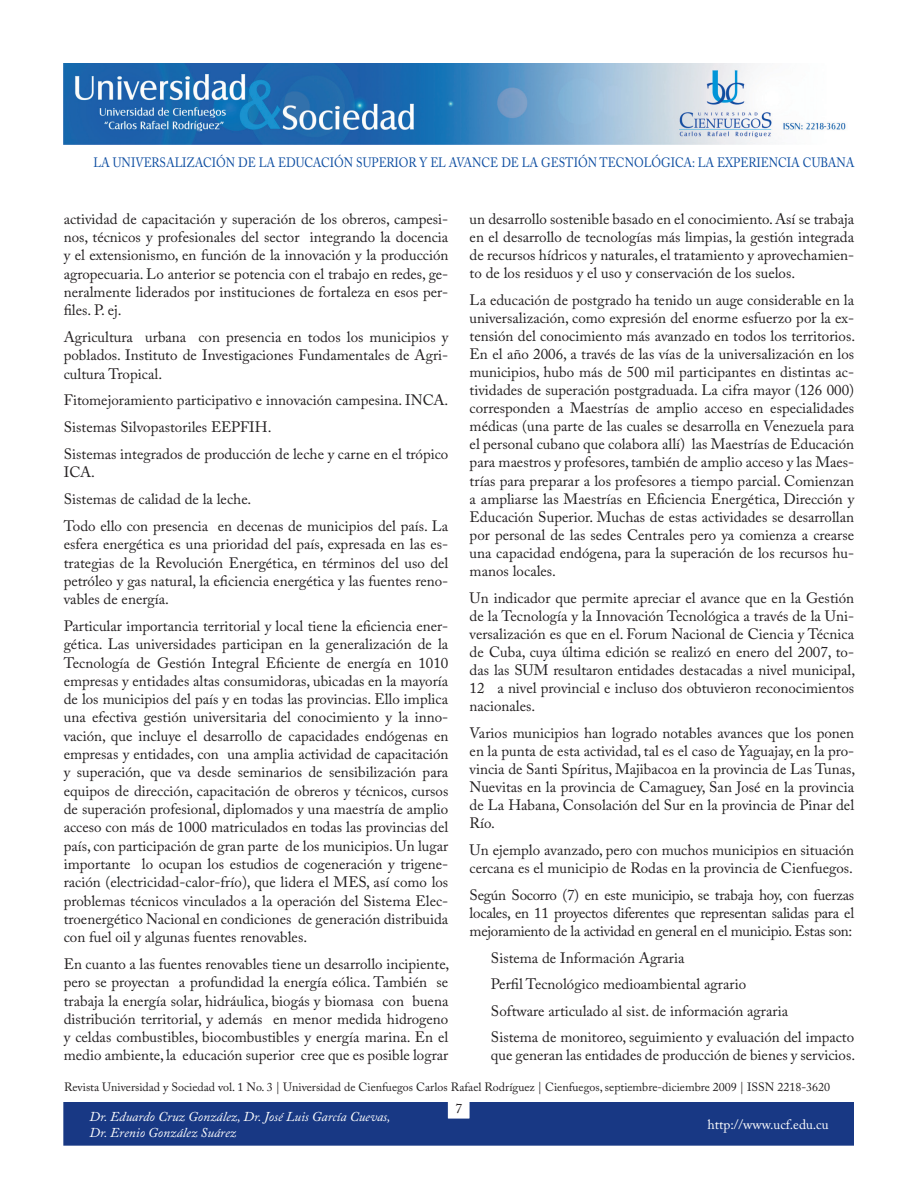
<style>
.page{position:relative;width:918px;height:1188px;background:#fff}
.page>*{position:absolute;margin:0;border:0;box-sizing:border-box;transform-origin:0 0}
.texto{font:15px/18.3px "Adobe Caslon Pro";color:#231f20;text-align:justify}
.texto_sangria{font:15px/18.1px "Adobe Caslon Pro";color:#231f20}
.t1{font:13.5px "Adobe Caslon Pro";color:#0d4da1;scale:.87 1}
.t2{font:italic 13.5px/16.2px "Adobe Caslon Pro";color:#fff}
.t3{font:13.5px "Adobe Caslon Pro";color:#fff}
.t4{font:13.5px "Adobe Caslon Pro";color:#231f20}
.t5{font:12px "Adobe Caslon Pro";color:#231f20}
</style>
<div class="page">
<img style="left:64px;top:64px;width:782px;height:80px">
<div style="left:64px;top:1103px;width:790px;height:42px;background:#183884"></div>
<p class="t1" style="left:94px;top:155px;width:876px">LA UNIVERSALIZACIÓN DE LA EDUCACIÓN SUPERIOR Y EL AVANCE DE LA GESTIÓN TECNOLÓGICA: LA EXPERIENCIA CUBANA</p>
<p class="texto" style="left:64px;top:209px;width:386px">actividad de capacitación y superación de los obreros, campesi&shy;nos, técnicos y profesionales del sector integrando la docencia y el extensionismo, en función de la innovación y la producción agropecuaria. Lo anterior se potencia con el trabajo en redes, ge&shy;neralmente liderados por instituciones de fortaleza en esos per&shy;files. P. ej.</p>
<p class="texto" style="left:64px;top:328px;width:386px">Agricultura urbana con presencia en todos los municipios y poblados. Instituto de Investigaciones Fundamentales de Agri&shy;cultura Tropical.</p>
<p class="texto" style="left:64px;top:391px;width:386px">Fitomejoramiento participativo e innovación campesina. INCA.</p>
<p class="texto" style="left:64px;top:418px;width:209px">Sistemas Silvopastoriles EEPFIH.</p>
<p class="texto" style="left:64px;top:445px;width:386px">Sistemas integrados de producción de leche y carne en el trópico<br>ICA.</p>
<p class="texto" style="left:64px;top:490px;width:189px">Sistemas de calidad de la leche.</p>
<p class="texto" style="left:64px;top:517px;width:386px">Todo ello con presencia en decenas de municipios del país. La esfera energética es una prioridad del país, expresada en las es&shy;trategias de la Revolución Energética, en términos del uso del petróleo y gas natural, la eficiencia energética y las fuentes reno&shy;vables de energía.</p>
<p class="texto" style="left:64px;top:617px;width:386px">Particular importancia territorial y local tiene la eficiencia ener&shy;gética. Las universidades participan en la generalización de la Tecnología de Gestión Integral Eficiente de energía en 1010 empresas y entidades altas consumidoras, ubicadas en la mayoría de los municipios del país y en todas las provincias. Ello implica una efectiva gestión universitaria del conocimiento y la inno&shy;vación, que incluye el desarrollo de capacidades endógenas en empresas y entidades, con una amplia actividad de capacitación y superación, que va desde seminarios de sensibilización para equipos de dirección, capacitación de obreros y técnicos, cursos de superación profesional, diplomados y una maestría de amplio acceso con más de 1000 matriculados en todas las provincias del país, con participación de gran parte de los municipios. Un lugar importante lo ocupan los estudios de cogeneración y trigene&shy;ración (electricidad-calor-frío), que lidera el MES, así como los problemas técnicos vinculados a la operación del Sistema Elec&shy;troenergético Nacional en condiciones de generación distribuida con fuel oil y algunas fuentes renovables.</p>
<p class="texto" style="left:64px;top:955px;width:387px">En cuanto a las fuentes renovables tiene un desarrollo incipiente, pero se proyectan a profundidad la energía eólica. También se trabaja la energía solar, hidráulica, biogás y biomasa con buena distribución territorial, y además en menor medida hidrogeno y celdas combustibles, biocombustibles y energía marina. En el medio ambiente, la educación superior cree que es posible lograr</p>
<p class="texto" style="left:470px;top:209px;width:386px">un desarrollo sostenible basado en el conocimiento. Así se trabaja en el desarrollo de tecnologías más limpias, la gestión integrada de recursos hídricos y naturales, el tratamiento y aprovechamien&shy;to de los residuos y el uso y conservación de los suelos.</p>
<p class="texto" style="left:470px;top:290px;width:387px">La educación de postgrado ha tenido un auge considerable en la universalización, como expresión del enorme esfuerzo por la ex&shy;tensión del conocimiento más avanzado en todos los territorios.<br>En el año 2006, a través de las vías de la universalización en los municipios, hubo más de 500 mil participantes en distintas ac&shy;tividades de superación postgraduada. La cifra mayor (126 000) corresponden a Maestrías de amplio acceso en especialidades médicas (una parte de las cuales se desarrolla en Venezuela para el personal cubano que colabora allí) las Maestrías de Educación para maestros y profesores, también de amplio acceso y las Maes&shy;trías para preparar a los profesores a tiempo parcial. Comienzan a ampliarse las Maestrías en Eficiencia Energética, Dirección y Educación Superior. Muchas de estas actividades se desarrollan por personal de las sedes Centrales pero ya comienza a crearse una capacidad endógena, para la superación de los recursos hu&shy;manos locales.</p>
<p class="texto" style="left:470px;top:588px;width:387px">Un indicador que permite apreciar el avance que en la Gestión de la Tecnología y la Innovación Tecnológica a través de la Uni&shy;versalización es que en el. Forum Nacional de Ciencia y Técnica de Cuba, cuya última edición se realizó en enero del 2007, to&shy;das las SUM resultaron entidades destacadas a nivel municipal, 12 a nivel provincial e incluso dos obtuvieron reconocimientos nacionales.</p>
<p class="texto" style="left:470px;top:724px;width:387px">Varios municipios han logrado notables avances que los ponen en la punta de esta actividad, tal es el caso de Yaguajay, en la pro&shy;vincia de Santi Spíritus, Majibacoa en la provincia de Las Tunas, Nuevitas en la provincia de Camaguey, San José en la provincia de La Habana, Consolación del Sur en la provincia de Pinar del Río.</p>
<p class="texto" style="left:470px;top:841px;width:386px">Un ejemplo avanzado, pero con muchos municipios en situación cercana es el municipio de Rodas en la provincia de Cienfuegos.</p>
<p class="texto" style="left:470px;top:885px;width:386px">Según Socorro (7) en este municipio, se trabaja hoy, con fuerzas locales, en 11 proyectos diferentes que representan salidas para el mejoramiento de la actividad en general en el municipio. Estas son:</p>
<p class="texto_sangria" style="left:491px;top:948px;width:195px">Sistema de Información Agraria</p>
<p class="texto_sangria" style="left:491px;top:975px;width:257px">Perfil Tecnológico medioambiental agrario</p>
<p class="texto_sangria" style="left:491px;top:1001px;width:299px">Software articulado al sist. de información agraria</p>
<p class="texto_sangria" style="left:491px;top:1028px;width:366px">Sistema de monitoreo, seguimiento y evaluación del impacto que generan las entidades de producción de bienes y servicios.</p>
<p class="t5" style="left:64px;top:1079px;width:768px">Revista Universidad y Sociedad vol. 1 No. 3 | Universidad de Cienfuegos Carlos Rafael Rodríguez | Cienfuegos, septiembre-diciembre 2009 | ISSN 2218-3620</p>
<p class="t4" style="left:456px;top:1100px;width:8px">7</p>
<p class="t2" style="left:90px;top:1108px;width:303px">Dr. Eduardo Cruz González, Dr. José Luis García Cuevas,<br>Dr. Erenio González Suárez</p>
<p class="t3" style="left:708px;top:1117px;width:123px">http://www.ucf.edu.cu</p>
</div>
